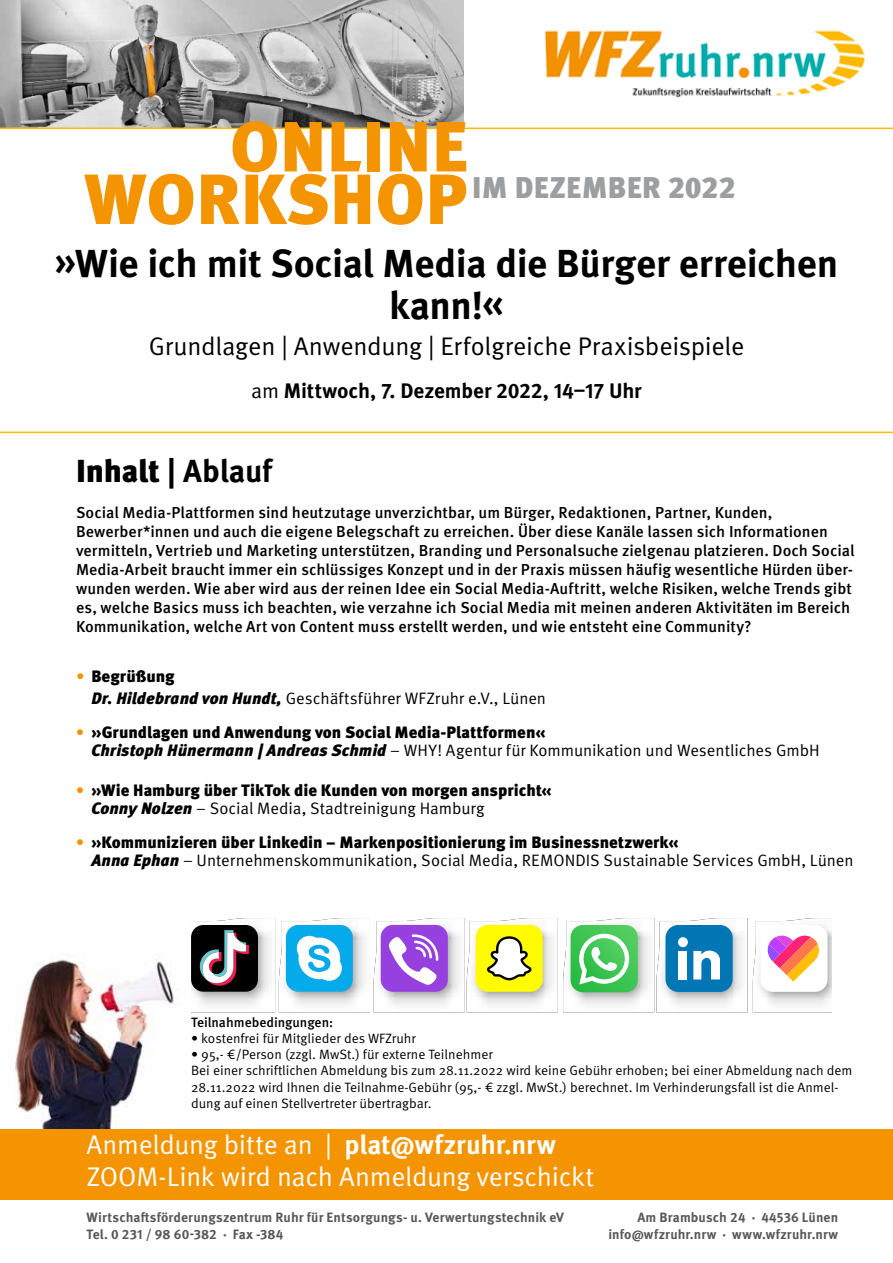
<style>
.page{position:relative;width:893px;height:1263px;background:#fff}
.page>*{position:absolute;margin:0;border:0;box-sizing:border-box;transform-origin:0 0}
.t1{font:900 70.8px/52.5px "Meta Pro";letter-spacing:.01em;color:#f39400;text-align:right}
.t2{font:700 39px/42px "Meta Pro";letter-spacing:-.01em;color:#000;text-align:center}
.t3{font:700 31.8px "Meta Pro";letter-spacing:-.005em;color:#000}
.t4{font:900 30px "Meta Pro";letter-spacing:.01em;color:#9c9e9f}
.t5{font:27px/32.4px "Meta Pro";letter-spacing:-.015em;color:#fff}
.t6{font:25.5px "Meta Pro";letter-spacing:-.01em;color:#000}
.t7{font:700 21px "Meta Pro";letter-spacing:-.01em;color:#000}
.t8{font:900 16.5px/18px "Meta Pro";letter-spacing:-.005em;color:#000}
.t9{font:16.5px/22.2px "Meta Pro";letter-spacing:-.005em;color:#000}
.t10{font:500 15.9px/19px "Meta Pro";color:#000}
.t11{font:13.5px/16.2px "Meta Pro";color:#000}
.t12{font:700 13.5px "Meta Pro";letter-spacing:.01em;color:#58585a}
.t13{font:500 13.5px "Meta Pro";color:#000}
.s1{font-weight:400}
.s2{font-weight:900}
.s3{color:#f39400}
.s4{font-weight:900;font-style:italic}
.s5{font-style:italic}
.s6{font-weight:900;color:#f39400}
.s7{font-weight:700}
</style>
<div class="page">
<img style="left:0;top:0;width:463px;height:128px">
<hr style="left:0;top:128px;width:893px;height:1px;background:#fabb00">
<img style="left:15px;top:937px;width:235px;height:191px">
<div style="left:0;top:1129px;width:893px;height:70px;background:#f39400"></div>
<hr style="left:0;top:432px;width:893px;height:1px;background:#fabb00">
<svg style="left:753px;top:918px;width:78px;height:87px"></svg>
<svg style="left:192px;top:918px;width:550px;height:94px"></svg>
<img style="left:544px;top:30px;width:322px;height:68px">
<h1 class="t1" style="left:84px;top:117px;width:385px">ONLINE<br>WORKSHOP</h1>
<h3 class="t4" style="left:472px;top:164px;width:265px">IM DEZEMBER 2022</h3>
<h2 class="t2" style="left:55px;top:240px;width:785px">»Wie ich mit Social Media die Bürger erreichen kann!«</h2>
<h3 class="t6" style="left:149px;top:330px;width:597px">Grundlagen | Anwendung | Erfolgreiche Praxisbeispiele</h3>
<h3 class="t7" style="left:251px;top:374px;width:392px"><span class="s1">am</span> Mittwoch, 7. Dezember 2022, 14–17 Uhr</h3>
<h3 class="t3" style="left:76px;top:446px;width:198px"><span class="s2">Inhalt</span> | Ablauf</h3>
<p class="t10" style="left:76px;top:503px;width:780px">Social Media-Plattformen sind heutzutage unverzichtbar, um Bürger, Redaktionen, Partner, Kunden, Bewerber*innen und auch die eigene Belegschaft zu erreichen. Über diese Kanäle lassen sich Informationen vermitteln, Vertrieb und Marketing unterstützen, Branding und Personalsuche zielgenau platzieren. Doch Social Media-Arbeit braucht immer ein schlüssiges Konzept und in der Praxis müssen häufig wesentliche Hürden über&shy;wunden werden. Wie aber wird aus der reinen Idee ein Social Media-Auftritt, welche Risiken, welche Trends gibt es, welche Basics muss ich beachten, wie verzahne ich Social Media mit meinen anderen Aktivitäten im Bereich Kommunikation, welche Art von Content muss erstellt werden, und wie entsteht eine Community?</p>
<p class="t9" style="left:91px;top:666px;width:456px;text-indent:-15px"><span class="s3">•</span> <span class="s2">Begrüßung<br></span><span class="s4">Dr. Hildebrand von Hundt,</span> Geschäftsführer WFZruhr e.V., Lünen</p>
<p class="t8" style="left:91px;top:723px;width:730px;text-indent:-15px"><span class="s3">•</span> »Grundlagen und Anwendung von Social Media-Plattformen«<br><span class="s5">Christoph Hünermann | Andreas Schmid</span> <span class="s1">– WHY! Agentur für Kommunikation und Wesentliches GmbH</span></p>
<p class="t8" style="left:91px;top:781px;width:462px;text-indent:-15px"><span class="s3">•</span> »Wie Hamburg über TikTok die Kunden von morgen anspricht«<br><span class="s5">Conny Nolzen</span> <span class="s1">– Social Media, Stadtreinigung Hamburg</span></p>
<p class="t9" style="left:91px;top:834px;width:764px;line-height:18px;text-indent:-15px"><span class="s6">•</span> <span class="s2">»Kommunizieren über Linkedin – Markenpositionierung im Businessnetzwerk«<br></span><span class="s4">Anna Ephan</span> – Unternehmenskommunikation, Social Media, REMONDIS Sustainable Services GmbH, Lünen</p>
<p class="t13" style="left:191px;top:1013px;width:144px">Teilnahmebedingungen:</p>
<p class="t11" style="left:191px;top:1031px;width:226px">• kostenfrei für Mitglieder des WFZruhr</p>
<p class="t11" style="left:191px;top:1047px;width:663px">• 95,- €/Person (zzgl. MwSt.) für externe Teilnehmer<br>Bei einer schriftlichen Abmeldung bis zum 28.11.2022 wird keine Gebühr erhoben; bei einer Abmeldung nach dem 28.11.2022 wird Ihnen die Teilnahme-Gebühr (95,- € zzgl. MwSt.) berechnet. Im Verhinderungsfall ist die Anmel&shy;dung auf einen Stellvertreter übertragbar.</p>
<h3 class="t5" style="left:87px;top:1129px;width:509px">Anmeldung bitte an | <span class="s7">plat@wfzruhr.nrw<br></span>ZOOM-Link wird nach Anmeldung verschickt</h3>
<p class="t12" style="left:87px;top:1207px;width:479px">Wirtschaftsförderungszentrum Ruhr für Entsorgungs- u. Verwertungstechnik eV</p>
<p class="t12" style="left:637px;top:1207px;width:202px">Am Brambusch 24 · 44536 Lünen</p>
<p class="t12" style="left:87px;top:1223px;width:198px">Tel. 0 231 / 98 60-382 · Fax -384</p>
<p class="t12" style="left:608px;top:1223px;width:231px">info@wfzruhr.nrw · www.wfzruhr.nrw</p>
</div>
